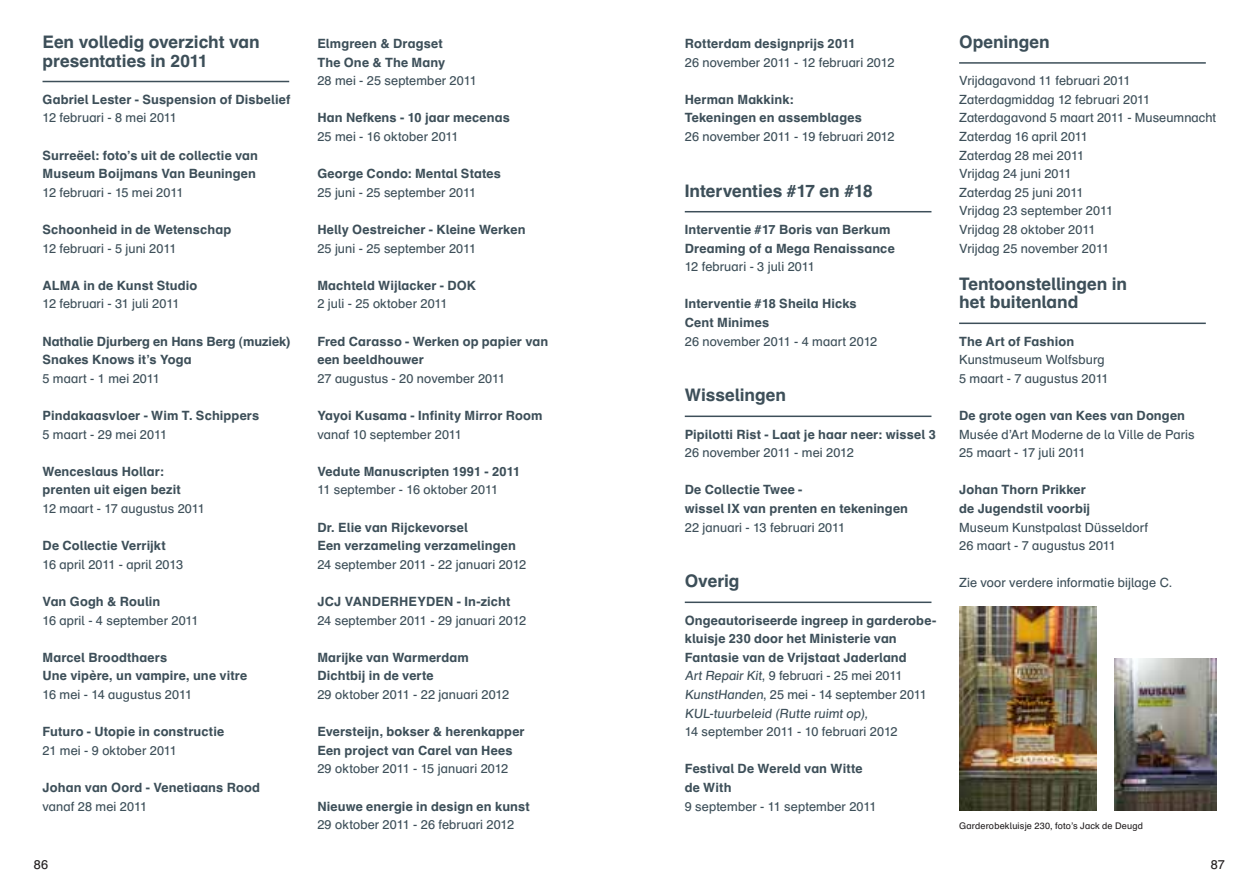
<style>
.page{position:relative;width:1259px;height:893px;background:#fff}
.page>*{position:absolute;margin:0;border:0;box-sizing:border-box;transform-origin:0 0}
.t1{font:700 17.25px/18.6px "Schulbuch Nord";color:#3d4f59}
.t2{font:700 12.75px/18.6px "Schulbuch Nord";letter-spacing:.01em;color:#3d4f59}
.t3{font:12.75px/18.6px "Schulbuch Nord";letter-spacing:.005em;color:#3d4f59}
.t4{font:12.75px "Schulbuch Nord";color:#231f20}
.t5{font:9.15px "Schulbuch Nord";letter-spacing:.02em;color:#231f20}
</style>
<div class="page">
<hr style="left:43px;top:81px;width:246px;height:1px;background:#3d4f59">
<hr style="left:685px;top:211px;width:246px;height:1px;background:#3d4f59">
<hr style="left:685px;top:416px;width:246px;height:1px;background:#3d4f59">
<hr style="left:685px;top:602px;width:246px;height:1px;background:#3d4f59">
<hr style="left:959px;top:62px;width:246px;height:2px;background:#3d4f59">
<hr style="left:959px;top:323px;width:246px;height:1px;background:#3d4f59">
<img style="left:959px;top:606px;width:137px;height:205px">
<img style="left:1114px;top:659px;width:102px;height:151px">
<h1 class="t1" style="left:43px;top:32px;width:219px">Een volledig overzicht van presentaties in 2011</h1>
<p class="t2" style="left:43px;top:90px;width:249px">Gabriel Lester - Suspension of Disbelief</p>
<p class="t3" style="left:43px;top:108px;width:136px">12 februari - 8 mei 2011</p>
<p class="t2" style="left:43px;top:145px;width:217px">Surreëel: foto’s uit de collectie van<br>Museum Boijmans Van Beuningen</p>
<p class="t3" style="left:43px;top:183px;width:142px">12 februari - 15 mei 2011</p>
<p class="t2" style="left:43px;top:220px;width:190px">Schoonheid in de Wetenschap</p>
<p class="t3" style="left:43px;top:239px;width:135px">12 februari - 5 juni 2011</p>
<p class="t2" style="left:43px;top:276px;width:156px">ALMA in de Kunst Studio</p>
<p class="t3" style="left:43px;top:294px;width:138px">12 februari - 31 juli 2011</p>
<p class="t2" style="left:43px;top:331px;width:249px">Nathalie Djurberg en Hans Berg (muziek)<br>Snakes Knows it’s Yoga</p>
<p class="t3" style="left:43px;top:369px;width:119px">5 maart - 1 mei 2011</p>
<p class="t2" style="left:43px;top:406px;width:218px">Pindakaasvloer - Wim T. Schippers</p>
<p class="t3" style="left:43px;top:425px;width:126px">5 maart - 29 mei 2011</p>
<p class="t2" style="left:43px;top:462px;width:140px">Wenceslaus Hollar: prenten uit eigen bezit</p>
<p class="t3" style="left:43px;top:499px;width:164px">12 maart - 17 augustus 2011</p>
<p class="t2" style="left:43px;top:536px;width:125px">De Collectie Verrijkt</p>
<p class="t3" style="left:43px;top:555px;width:142px">16 april 2011 - april 2013</p>
<p class="t2" style="left:43px;top:592px;width:119px">Van Gogh &amp; Roulin</p>
<p class="t3" style="left:43px;top:611px;width:158px">16 april - 4 september 2011</p>
<p class="t2" style="left:43px;top:648px;width:206px">Marcel Broodthaers<br>Une vipère, un vampire, une vitre</p>
<p class="t3" style="left:43px;top:685px;width:151px">16 mei - 14 augustus 2011</p>
<p class="t2" style="left:43px;top:722px;width:183px">Futuro - Utopie in constructie</p>
<p class="t3" style="left:43px;top:741px;width:136px">21 mei - 9 oktober 2011</p>
<p class="t2" style="left:43px;top:778px;width:219px">Johan van Oord - Venetiaans Rood</p>
<p class="t3" style="left:43px;top:796px;width:106px">vanaf 28 mei 2011</p>
<p class="t2" style="left:317px;top:34px;width:129px">Elmgreen &amp; Dragset<br>The One &amp; The Many</p>
<p class="t3" style="left:317px;top:71px;width:161px">28 mei - 25 september 2011</p>
<p class="t2" style="left:317px;top:108px;width:194px">Han Nefkens - 10 jaar mecenas</p>
<p class="t3" style="left:317px;top:127px;width:143px">25 mei - 16 oktober 2011</p>
<p class="t2" style="left:317px;top:164px;width:185px">George Condo: Mental States</p>
<p class="t3" style="left:317px;top:183px;width:160px">25 juni - 25 september 2011</p>
<p class="t2" style="left:317px;top:220px;width:210px">Helly Oestreicher - Kleine Werken</p>
<p class="t3" style="left:317px;top:239px;width:160px">25 juni - 25 september 2011</p>
<p class="t2" style="left:317px;top:276px;width:160px">Machteld Wijlacker - DOK</p>
<p class="t3" style="left:317px;top:294px;width:132px">2 juli - 25 oktober 2011</p>
<p class="t2" style="left:317px;top:331px;width:232px">Fred Carasso - Werken op papier van een beeldhouwer</p>
<p class="t3" style="left:317px;top:369px;width:189px">27 augustus - 20 november 2011</p>
<p class="t2" style="left:317px;top:406px;width:227px">Yayoi Kusama - Infinity Mirror Room</p>
<p class="t3" style="left:317px;top:425px;width:146px">vanaf 10 september 2011</p>
<p class="t2" style="left:317px;top:462px;width:204px">Vedute Manuscripten 1991 - 2011</p>
<p class="t3" style="left:317px;top:480px;width:182px">11 september - 16 oktober 2011</p>
<p class="t2" style="left:317px;top:517px;width:200px">Dr. Elie van Rijckevorsel<br>Een verzameling verzamelingen</p>
<p class="t3" style="left:317px;top:555px;width:210px">24 september 2011 - 22 januari 2012</p>
<p class="t2" style="left:317px;top:592px;width:195px">JCJ VANDERHEYDEN - In-zicht</p>
<p class="t3" style="left:317px;top:611px;width:210px">24 september 2011 - 29 januari 2012</p>
<p class="t2" style="left:317px;top:648px;width:153px">Marijke van Warmerdam<br>Dichtbij in de verte</p>
<p class="t3" style="left:317px;top:685px;width:193px">29 oktober 2011 - 22 januari 2012</p>
<p class="t2" style="left:317px;top:722px;width:209px">Eversteijn, bokser &amp; herenkapper<br>Een project van Carel van Hees</p>
<p class="t3" style="left:317px;top:759px;width:192px">29 oktober 2011 - 15 januari 2012</p>
<p class="t2" style="left:317px;top:796px;width:214px">Nieuwe energie in design en kunst</p>
<p class="t3" style="left:317px;top:815px;width:198px">29 oktober 2011 - 26 februari 2012</p>
<p class="t2" style="left:685px;top:34px;width:172px">Rotterdam designprijs 2011</p>
<p class="t3" style="left:685px;top:53px;width:211px">26 november 2011 - 12 februari 2012</p>
<p class="t2" style="left:685px;top:90px;width:179px">Herman Makkink:<br>Tekeningen en assemblages</p>
<p class="t3" style="left:685px;top:127px;width:211px">26 november 2011 - 19 februari 2012</p>
<h1 class="t1" style="left:685px;top:181px;width:189px">Interventies #17 en #18</h1>
<p class="t2" style="left:685px;top:220px;width:211px">Interventie #17 Boris van Berkum<br>Dreaming of a Mega Renaissance</p>
<p class="t3" style="left:685px;top:257px;width:132px">12 februari - 3 juli 2011</p>
<p class="t2" style="left:685px;top:294px;width:173px">Interventie #18 Sheila Hicks<br>Cent Minimes</p>
<p class="t3" style="left:685px;top:332px;width:194px">26 november 2011 - 4 maart 2012</p>
<h1 class="t1" style="left:685px;top:386px;width:103px">Wisselingen</h1>
<p class="t2" style="left:685px;top:424px;width:252px">Pipilotti Rist - Laat je haar neer: wissel 3</p>
<p class="t3" style="left:685px;top:443px;width:171px">26 november 2011 - mei 2012</p>
<p class="t2" style="left:685px;top:480px;width:225px">De Collectie Twee -<br>wissel IX van prenten en tekeningen</p>
<p class="t3" style="left:685px;top:518px;width:162px">22 januari - 13 februari 2011</p>
<h1 class="t1" style="left:685px;top:572px;width:56px">Overig</h1>
<p class="t2" style="left:685px;top:610px;width:253px">Ongeautoriseerde ingreep in garderobe&shy;kluisje 230 door het Ministerie van<br>Fantasie van de Vrijstaat Jaderland</p>
<p class="t3" style="left:685px;top:666px;width:244px">Art Repair Kit, 9 februari - 25 mei 2011<br>KunstHanden, 25 mei - 14 september 2011<br>KUL-tuurbeleid (Rutte ruimt op),<br>14 september 2011 - 10 februari 2012</p>
<p class="t2" style="left:685px;top:759px;width:179px">Festival De Wereld van Witte de With</p>
<p class="t3" style="left:685px;top:796px;width:193px">9 september - 11 september 2011</p>
<h1 class="t1" style="left:959px;top:32px;width:92px">Openingen</h1>
<p class="t3" style="left:959px;top:71px;width:259px">Vrijdagavond 11 februari 2011<br>Zaterdagmiddag 12 februari 2011<br>Zaterdagavond 5 maart 2011 - Museumnacht<br>Zaterdag 16 april 2011<br>Zaterdag 28 mei 2011<br>Vrijdag 24 juni 2011<br>Zaterdag 25 juni 2011<br>Vrijdag 23 september 2011<br>Vrijdag 28 oktober 2011<br>Vrijdag 25 november 2011</p>
<h1 class="t1" style="left:959px;top:274px;width:170px">Tentoonstellingen in het buitenland</h1>
<p class="t2" style="left:959px;top:331px;width:117px">The Art of Fashion</p>
<p class="t3" style="left:959px;top:350px;width:151px">Kunstmuseum Wolfsburg<br>5 maart - 7 augustus 2011</p>
<p class="t2" style="left:959px;top:406px;width:227px">De grote ogen van Kees van Dongen</p>
<p class="t3" style="left:959px;top:425px;width:237px">Musée d’Art Moderne de la Ville de Paris<br>25 maart - 17 juli 2011</p>
<p class="t2" style="left:959px;top:480px;width:133px">Johan Thorn Prikker de Jugendstil voorbij</p>
<p class="t3" style="left:959px;top:518px;width:191px">Museum Kunstpalast Düsseldorf<br>26 maart - 7 augustus 2011</p>
<p class="t3" style="left:959px;top:573px;width:215px">Zie voor verdere informatie bijlage C.</p>
<p class="t5" style="left:959px;top:820px;width:185px">Garderobekluisje 230, foto’s Jack de Deugd</p>
<p class="t4" style="left:34px;top:857px;width:16px">86</p>
<p class="t4" style="left:1210px;top:857px;width:16px">87</p>
</div>
